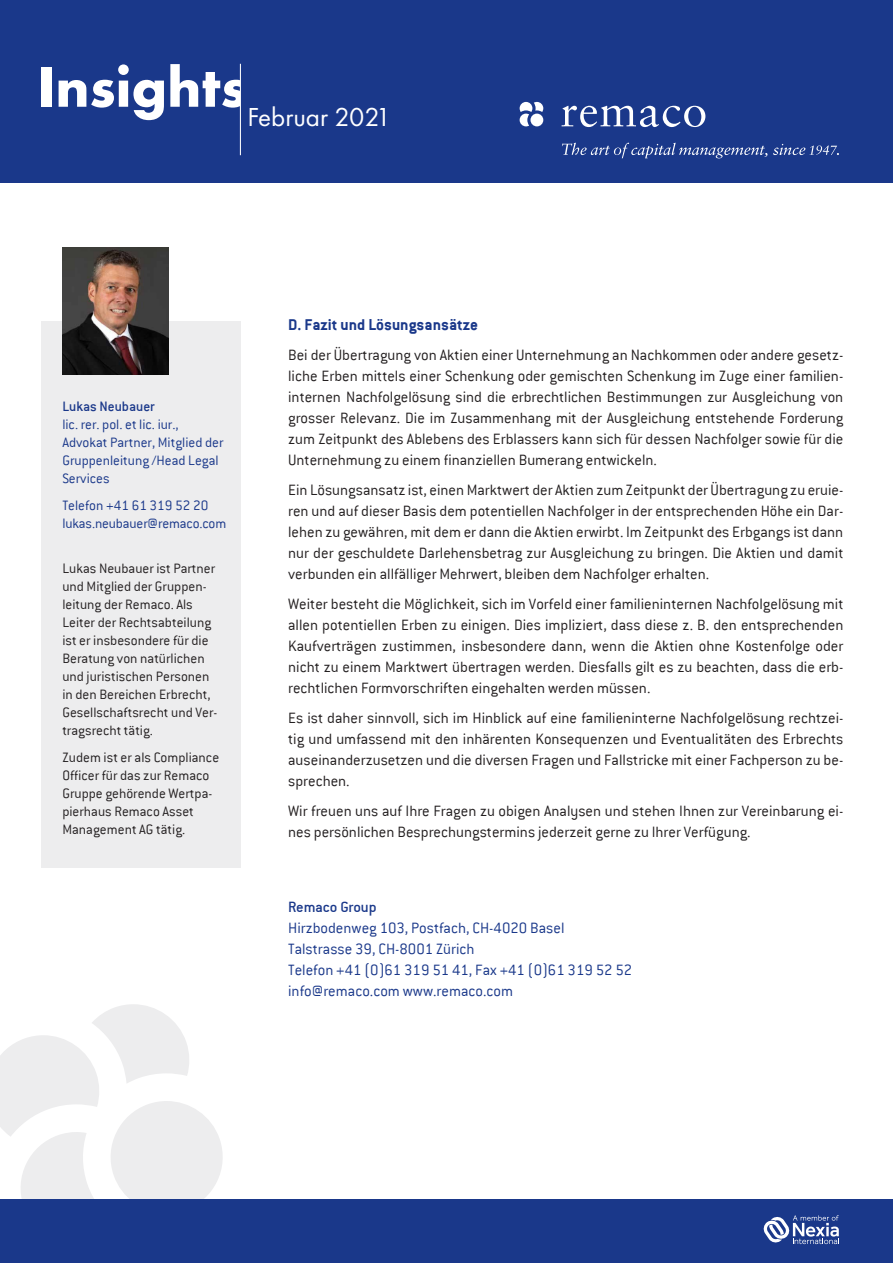
<style>
.page{position:relative;width:893px;height:1263px;background:#fff}
.page>*{position:absolute;margin:0;border:0;box-sizing:border-box;transform-origin:0 0}
.t1{font:27px "Futura PT";color:#fff}
.t2{font:700 17.25px "Conduit ITC";color:#1a388a}
.t3{font:300 16.5px/21px "Conduit ITC";color:#231f20;text-align:justify}
.t4{font:300 16.5px/21px "Conduit ITC";color:#1a388a}
.t5{font:16.5px "Conduit ITC";letter-spacing:-.015em;color:#1a388a}
.t6{font:300 15px/18px "Conduit ITC";color:#231f20}
.t7{font:300 15px/18px "Conduit ITC";color:#1a388a}
.t8{font:500 15px "Conduit ITC";color:#1a388a}
</style>
<div class="page">
<div style="left:0;top:0;width:893px;height:183px;background:#1a388a"></div>
<svg style="left:562px;top:106px;width:143px;height:21px"></svg>
<svg style="left:520px;top:102px;width:23px;height:24px"></svg>
<div style="left:530px;top:114px;width:13px;height:12px;background:#fff;border-radius:50%"></div>
<svg style="left:562px;top:143px;width:205px;height:15px"></svg>
<svg style="left:773px;top:144px;width:66px;height:11px"></svg>
<svg style="left:0;top:1004px;width:223px;height:195px"></svg>
<div style="left:0;top:1199px;width:893px;height:64px;background:#1a388a"></div>
<svg style="left:763px;top:1215px;width:76px;height:29px"></svg>
<hr style="left:240px;top:64px;width:1px;height:91px;background:#fff">
<div style="left:41px;top:321px;width:200px;height:546px;background:#ededee"></div>
<img style="left:62px;top:247px;width:107px;height:128px">
<h1 class="t1" style="left:37px;top:101px;width:355px"><sup>Insights</sup>Februar 2021</h1>
<p class="t8" style="left:62px;top:398px;width:94px">Lukas Neubauer</p>
<p class="t7" style="left:62px;top:415px;width:163px">lic. rer. pol. et lic. iur.,<br>Advokat Partner, Mitglied der<br>Gruppenleitung /Head Legal<br>Services</p>
<p class="t7" style="left:62px;top:496px;width:165px">Telefon +41 61 319 52 20 lukas.neubauer@remaco.com</p>
<p class="t6" style="left:62px;top:559px;width:157px">Lukas Neubauer ist Partner und Mitglied der Gruppen&shy;leitung der Remaco. Als<br>Leiter der Rechtsabteilung ist er insbesondere für die<br>Beratung von natürlichen und juristischen Personen in den Bereichen Erbrecht,<br>Gesellschaftsrecht und Ver&shy;tragsrecht tätig.</p>
<p class="t6" style="left:62px;top:748px;width:158px">Zudem ist er als Compliance<br>Officer für das zur Remaco<br>Gruppe gehörende Wertpa&shy;pierhaus Remaco Asset<br>Management AG tätig.</p>
<p class="t2" style="left:288px;top:315px;width:191px">D. Fazit und Lösungsansätze</p>
<p class="t3" style="left:288px;top:344px;width:557px">Bei der Übertragung von Aktien einer Unternehmung an Nachkommen oder andere gesetz&shy;liche Erben mittels einer Schenkung oder gemischten Schenkung im Zuge einer familien&shy;internen Nachfolgelösung sind die erbrechtlichen Bestimmungen zur Ausgleichung von grosser Relevanz. Die im Zusammenhang mit der Ausgleichung entstehende Forderung zum Zeitpunkt des Ablebens des Erblassers kann sich für dessen Nachfolger sowie für die Unternehmung zu einem finanziellen Bumerang entwickeln.</p>
<p class="t3" style="left:288px;top:479px;width:557px">Ein Lösungsansatz ist, einen Marktwert der Aktien zum Zeitpunkt der Übertragung zu eruie&shy;ren und auf dieser Basis dem potentiellen Nachfolger in der entsprechenden Höhe ein Dar&shy;lehen zu gewähren, mit dem er dann die Aktien erwirbt. Im Zeitpunkt des Erbgangs ist dann nur der geschuldete Darlehensbetrag zur Ausgleichung zu bringen. Die Aktien und damit verbunden ein allfälliger Mehrwert, bleiben dem Nachfolger erhalten.</p>
<p class="t3" style="left:288px;top:593px;width:557px">Weiter besteht die Möglichkeit, sich im Vorfeld einer familieninternen Nachfolgelösung mit allen potentiellen Erben zu einigen. Dies impliziert, dass diese z. B. den entsprechenden Kaufverträgen zustimmen, insbesondere dann, wenn die Aktien ohne Kostenfolge oder nicht zu einem Marktwert übertragen werden. Diesfalls gilt es zu beachten, dass die erb&shy;rechtlichen Formvorschriften eingehalten werden müssen.</p>
<p class="t3" style="left:288px;top:707px;width:557px">Es ist daher sinnvoll, sich im Hinblick auf eine familieninterne Nachfolgelösung rechtzei&shy;tig und umfassend mit den inhärenten Konsequenzen und Eventualitäten des Erbrechts auseinanderzusetzen und die diversen Fragen und Fallstricke mit einer Fachperson zu be&shy;sprechen.</p>
<p class="t3" style="left:288px;top:800px;width:557px">Wir freuen uns auf Ihre Fragen zu obigen Analysen und stehen Ihnen zur Vereinbarung ei&shy;nes persönlichen Besprechungstermins jederzeit gerne zu Ihrer Verfügung.</p>
<p class="t5" style="left:288px;top:898px;width:90px">Remaco Group</p>
<p class="t4" style="left:288px;top:917px;width:346px">Hirzbodenweg 103, Postfach, CH-4020 Basel Talstrasse 39, CH-8001 Zürich<br>Telefon +41 (0)61 319 51 41, Fax +41 (0)61 319 52 52 info@remaco.com www.remaco.com</p>
</div>
